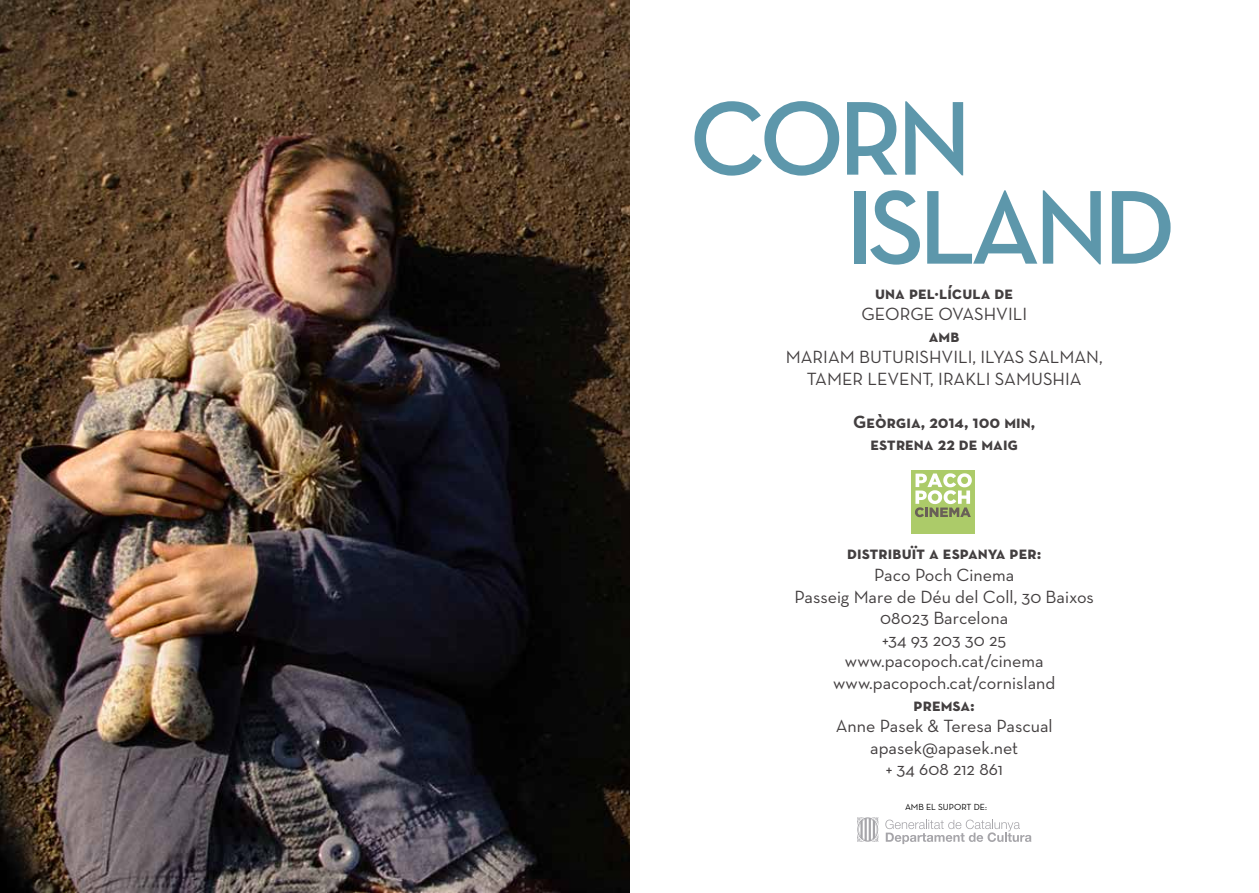
<style>
.page{position:relative;width:1259px;height:893px;background:#fff}
.page>*{position:absolute;margin:0;border:0;box-sizing:border-box;transform-origin:0 0}
.t1{font:600 106.65px "Neutra Text";letter-spacing:-.06em;color:#5d97ab}
.t2{font:18px/21.6px "Neutra Text";color:#433f40;text-align:center}
.t3{font:18px/21.6px "Neutra Text Bold SC";color:#433f40;text-align:center}
.t4{font:9px "Neutra Text";color:#000}
</style>
<div class="page">
<div style="left:911px;top:470px;width:64px;height:63px;background:#accb69"></div>
<svg style="left:915px;top:473px;width:56px;height:44px"></svg>
<img style="left:0;top:0;width:629px;height:893px">
<svg style="left:885px;top:820px;width:146px;height:24px"></svg>
<svg style="left:857px;top:817px;width:21px;height:25px"></svg>
<h1 class="t1" style="left:689px;top:73px;width:284px">CORN</h1>
<h1 class="t1" style="left:845px;top:162px;width:332px">ISLAND</h1>
<p class="t3" style="left:875px;top:281px;width:139px">una pel·lícula de</p>
<p class="t2" style="left:861px;top:303px;width:167px">GEORGE OVASHVILI</p>
<p class="t3" style="left:929px;top:324px;width:32px">amb</p>
<p class="t2" style="left:785px;top:346px;width:318px">MARIAM BUTURISHVILI, ILYAS SALMAN,<br>TAMER LEVENT, IRAKLI SAMUSHIA</p>
<p class="t3" style="left:853px;top:411px;width:183px">Geòrgia, 2014, 100 min, estrena 22 de maig</p>
<p class="t3" style="left:847px;top:542px;width:196px">distribuït a espanya per:</p>
<p class="t2" style="left:794px;top:564px;width:301px">Paco Poch Cinema<br>Passeig Mare de Déu del Coll, 30 Baixos<br>08023 Barcelona<br>+34 93 203 30 25 www.pacopoch.cat/cinema www.pacopoch.cat/cornisland</p>
<p class="t3" style="left:913px;top:693px;width:63px">premsa:</p>
<p class="t2" style="left:836px;top:715px;width:218px">Anne Pasek &amp; Teresa Pascual apasek@apasek.net<br>+ 34 608 212 861</p>
<p class="t4" style="left:905px;top:801px;width:8px">amb</p>
<p class="t4" style="left:926px;top:801px;width:19px">el suport</p>
<p class="t4" style="left:973px;top:801px;width:15px">de :</p>
</div>
